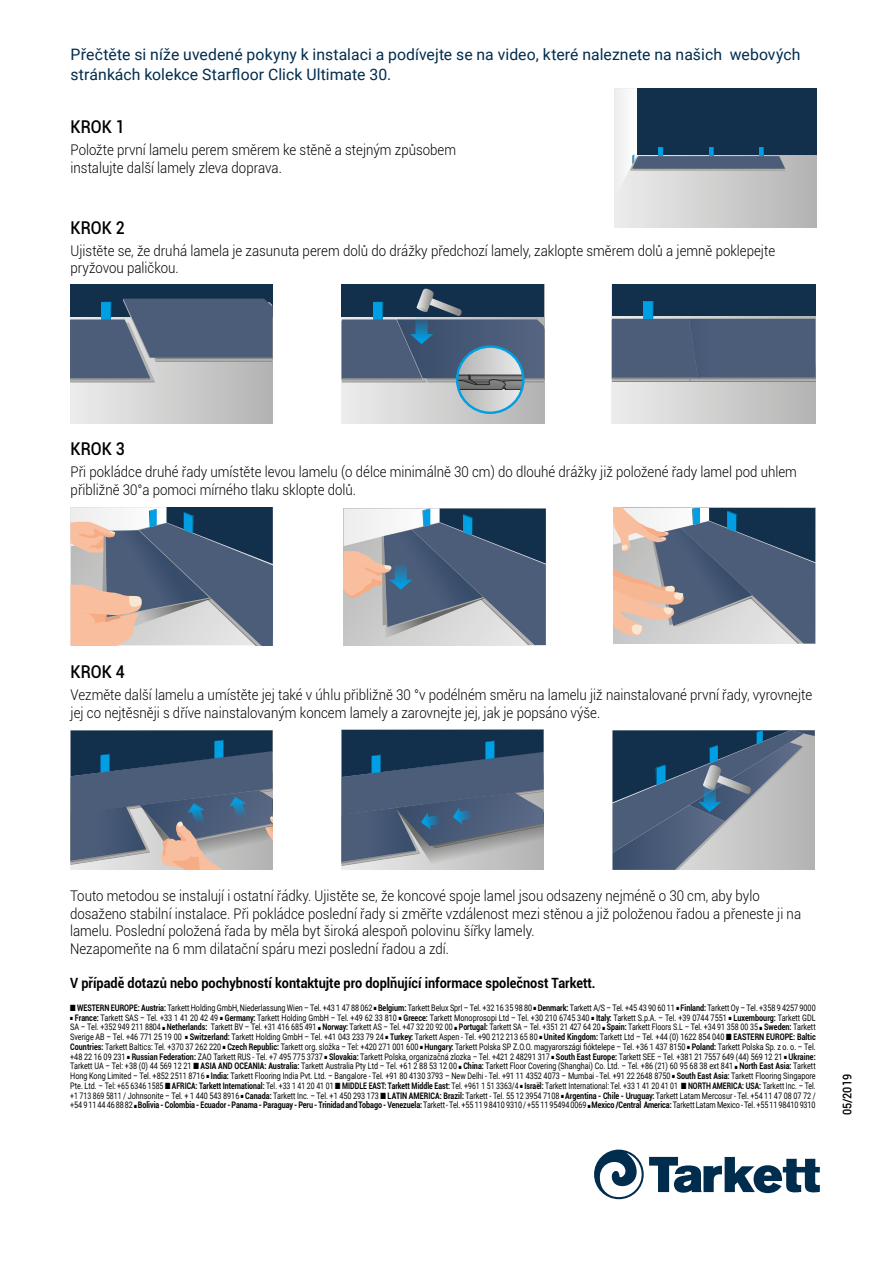
<style>
.page{position:relative;width:885px;height:1263px;background:#fff}
.page>*{position:absolute;margin:0;border:0;box-sizing:border-box;transform-origin:0 0}
.t1{font:500 17.7px "Roboto";color:#000;scale:.9 1}
.t2{font:15.75px/19.5px "Roboto";letter-spacing:.005em;color:#002c4d}
.t3{font:300 14.7px/17.7px "Roboto";color:#000;scale:.9 1}
.t4{font:700 14.1px "Roboto";color:#000;scale:.9 1}
.t5{font:500 12px "Roboto";color:#000;scale:.9 1}
.t6{font:9px/9.8px "Roboto";letter-spacing:-.005em;color:#000;text-align:justify;scale:.8 1}
.s1{font-weight:700}
</style>
<div class="page">
<svg style="left:594px;top:1149px;width:225px;height:50px"></svg>
<svg style="left:71px;top:507px;width:202px;height:138px;background:#838692"></svg>
<svg style="left:343px;top:509px;width:203px;height:136px;background:#7b8696"></svg>
<svg style="left:613px;top:508px;width:202px;height:136px;background:#848995"></svg>
<svg style="left:70px;top:730px;width:202px;height:139px;background:#59697e"></svg>
<svg style="left:341px;top:730px;width:202px;height:140px;background:#52657c"></svg>
<svg style="left:612px;top:730px;width:202px;height:140px;background:#68788b"></svg>
<div style="left:614px;top:88px;width:202px;height:140px;background:linear-gradient(to right,#ededed,#b3b3b3)"></div>
<div style="left:637px;top:88px;width:179px;height:67px;background:#122f4c"></div>
<svg style="left:614px;top:88px;width:171px;height:112px"></svg>
<div style="left:70px;top:284px;width:202px;height:140px;background:linear-gradient(to right,#ebebeb,#b4b4b4)"></div>
<div style="left:70px;top:284px;width:202px;height:33px;background:#122f4c"></div>
<svg style="left:70px;top:299px;width:202px;height:83px;background:#627187"></svg>
<div style="left:342px;top:284px;width:202px;height:140px;background:linear-gradient(to right,#eeedec,#acb2b4)"></div>
<div style="left:342px;top:284px;width:202px;height:33px;background:#122f4c"></div>
<svg style="left:457px;top:347px;width:66px;height:66px"></svg>
<svg style="left:342px;top:289px;width:202px;height:101px"></svg>
<div style="left:456px;top:345px;width:68px;height:69px;border:2px solid #009fe3;border-radius:50%"></div>
<div style="left:612px;top:284px;width:203px;height:139px;background:linear-gradient(to right,#ededed,#b4b4b4)"></div>
<div style="left:612px;top:284px;width:203px;height:32px;background:#122f4c"></div>
<svg style="left:612px;top:301px;width:203px;height:81px"></svg>
<h2 class="t2" style="left:71px;top:44px;width:731px">Přečtěte si níže uvedené pokyny k instalaci a podívejte se na video, které naleznete na našich webových stránkách kolekce Starfloor Click Ultimate 30.</h2>
<h1 class="t1" style="left:71px;top:114px;width:62px">KROK 1</h1>
<h3 class="t3" style="left:71px;top:140px;width:430px">Položte první lamelu perem směrem ke stěně a stejným způsobem instalujte další lamely zleva doprava.</h3>
<h1 class="t1" style="left:71px;top:215px;width:62px">KROK 2</h1>
<h3 class="t3" style="left:71px;top:241px;width:784px">Ujistěte se, že druhá lamela je zasunuta perem dolů do drážky předchozí lamely, zaklopte směrem dolů a jemně poklepejte pryžovou paličkou.</h3>
<h1 class="t1" style="left:71px;top:437px;width:62px">KROK 3</h1>
<h3 class="t3" style="left:71px;top:463px;width:808px">Při pokládce druhé řady umístěte levou lamelu (o délce minimálně 30 cm) do dlouhé drážky již položené řady lamel pod uhlem přibližně 30°a pomoci mírného tlaku sklopte dolů.</h3>
<h1 class="t1" style="left:71px;top:659px;width:62px">KROK 4</h1>
<h3 class="t3" style="left:71px;top:685px;width:825px">Vezměte další lamelu a umístěte jej také v úhlu přibližně 30 °v podélném směru na lamelu již nainstalované první řady, vyrovnejte jej co nejtěsněji s dříve nainstalovaným koncem lamely a zarovnejte jej, jak je popsáno výše.</h3>
<p class="t3" style="left:70px;top:886px;width:813px">Touto metodou se instalují i ostatní řádky. Ujistěte se, že koncové spoje lamel jsou odsazeny nejméně o 30 cm, aby bylo dosaženo stabilní instalace. Při pokládce poslední řady si změřte vzdálenost mezi stěnou a již položenou řadou a přeneste ji na lamelu. Poslední položená řada by měla byt široká alespoň polovinu šířky lamely.<br>Nezapomeňte na 6 mm dilatační spáru mezi poslední řadou a zdí.</p>
<h3 class="t4" style="left:70px;top:973px;width:585px">V případě dotazů nebo pochybností kontaktujte pro doplňující informace společnost Tarkett.</h3>
<p class="t6" style="left:70px;top:1002px;width:933px">■ <span class="s1">WESTERN EUROPE: Austria:</span> Tarkett Holding GmbH, Niederlassung Wien – Tel. +43 1 47 88 062 ■ <span class="s1">Belgium:</span> Tarkett Belux Sprl – Tel. +32 16 35 98 80 ■ <span class="s1">Denmark:</span> Tarkett A/S – Tel. +45 43 90 60 11 ■ <span class="s1">Finland:</span> Tarkett Oy – Tel. +358 9 4257 9000</p>
<p class="t6" style="left:70px;top:1012px;width:933px">■ <span class="s1">France:</span> Tarkett SAS – Tel. +33 1 41 20 42 49 ■ <span class="s1">Germany:</span> Tarkett Holding GmbH – Tel. +49 62 33 810 ■ <span class="s1">Greece:</span> Tarkett Monoprosopi Ltd – Tel. +30 210 6745 340 ■ <span class="s1">Italy:</span> Tarkett S.p.A. – Tel. +39 0744 7551 ■ <span class="s1">Luxembourg:</span> Tarkett GDL SA – Tel. +352 949 211 8804 ■ <span class="s1">Netherlands:</span> Tarkett BV – Tel. +31 416 685 491 ■ <span class="s1">Norway:</span> Tarkett AS – Tel. +47 32 20 92 00 ■ <span class="s1">Portugal:</span> Tarkett SA – Tel. +351 21 427 64 20 ■ <span class="s1">Spain:</span> Tarkett Floors S.L – Tel. +34 91 358 00 35 ■ <span class="s1">Sweden:</span> Tarkett Sverige AB – Tel. +46 771 25 19 00 ■ <span class="s1">Switzerland:</span> Tarkett Holding GmbH – Tel. +41 043 233 79 24 ■ <span class="s1">Turkey:</span> Tarkett Aspen - Tel. +90 212 213 65 80 ■ <span class="s1">United Kingdom:</span> Tarkett Ltd – Tel. +44 (0) 1622 854 040 ■ <span class="s1">EASTERN EUROPE: Baltic Countries:</span> Tarkett Baltics: Tel. +370 37 262 220 ■ <span class="s1">Czech Republic:</span> Tarkett org. složka – Tel: +420 271 001 600 ■ <span class="s1">Hungary:</span> Tarkett Polska SP Z.O.O. magyarországi fióktelepe – Tel. +36 1 437 8150 ■ <span class="s1">Poland:</span> Tarkett Polska Sp. z o. o. – Tel. +48 22 16 09 231 ■ <span class="s1">Russian Federation:</span> ZAO Tarkett RUS - Tel. +7 495 775 3737 ■ <span class="s1">Slovakia:</span> Tarkett Polska, organizačná zlozka – Tel. +421 2 48291 317 ■ <span class="s1">South East Europe:</span> Tarkett SEE – Tel. +381 21 7557 649 (44) 569 12 21 ■ <span class="s1">Ukraine:<br></span>Tarkett UA – Tel: +38 (0) 44 569 12 21 ■ <span class="s1">ASIA AND OCEANIA: Australia:</span> Tarkett Australia Pty Ltd – Tel. +61 2 88 53 12 00 ■ <span class="s1">China:</span> Tarkett Floor Covering (Shanghai) Co. Ltd. – Tel. +86 (21) 60 95 68 38 ext 841 ■ <span class="s1">North East Asia:</span> Tarkett Hong Kong Limited – Tel. +852 2511 8716 ■ <span class="s1">India:</span> Tarkett Flooring India Pvt. Ltd. – Bangalore - Tel. +91 80 4130 3793 – New Delhi - Tel. +91 11 4352 4073 – Mumbai - Tel. +91 22 2648 8750 ■ <span class="s1">South East Asia:</span> Tarkett Flooring Singapore Pte. Ltd. – Tel: +65 6346 1585 ■ <span class="s1">AFRICA: Tarkett International:</span> Tel. +33 1 41 20 41 01 ■ <span class="s1">MIDDLE EAST: Tarkett Middle East:</span> Tel. +961 1 51 3363/4 ■ <span class="s1">Israël:</span> Tarkett International: Tel. +33 1 41 20 41 01 ■ <span class="s1">NORTH AMERICA: USA:</span> Tarkett Inc. – Tel. +1 713 869 5811 / Johnsonite – Tel. + 1 440 543 8916 ■ <span class="s1">Canada:</span> Tarkett Inc. – Tel. +1 450 293 173 ■ <span class="s1">LATIN AMERICA: Brazil:</span> Tarkett - Tel. 55 12 3954 7108 ■ <span class="s1">Argentina - Chile - Uruguay:</span> Tarkett Latam Mercosur - Tel. +54 11 47 08 07 72 / +54 9 11 44 46 88 82 ■ <span class="s1">Bolivia - Colombia - Ecuador - Panama - Paraguay - Peru - Trinidad and Tobago - Venezuela:</span> Tarkett - Tel. +55 11 9 8410 9310 / +55 11 95494 0069 ■ <span class="s1">Mexico /Central America:</span> Tarkett Latam Mexico - Tel. +55 11 98410 9310</p>
<h3 class="t5" style="left:838px;top:1115px;width:47px;rotate:-90deg">05/2019</h3>
</div>
